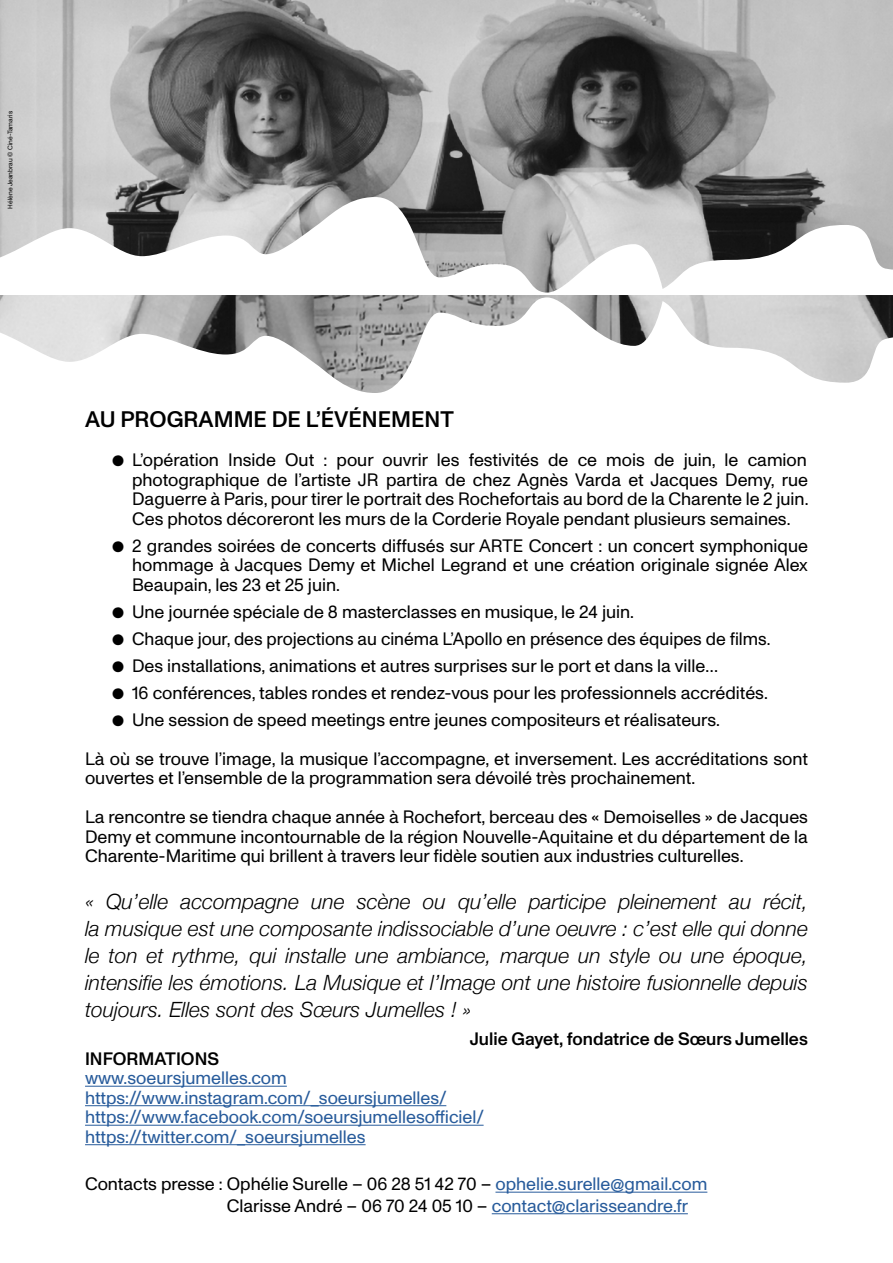
<style>
.page{position:relative;width:893px;height:1263px;background:#fff}
.page>*{position:absolute;margin:0;border:0;box-sizing:border-box;transform-origin:0 0}
.t1{font:500 22.5px "ABC Monument Grotesk";color:#000}
.t2{font:italic 300 21px/27px "Helvetica Neue";color:#000;text-align:justify}
.t3{font:18px/19.5px "Monument Grotesk";color:#000}
.t4{font:18px/19.5px "Monument Grotesk";color:#275b9b}
.t5{font:500 18px "ABC Monument Grotesk";color:#000}
.t6{font:6.75px "Monument Grotesk";color:#000}
.s1{font-size:15px}
.s2{color:#275b9b}
</style>
<div class="page">
<img style="left:0;top:0;width:893px;height:197px">
<svg style="left:0;top:197px;width:893px;height:96px"></svg>
<svg style="left:0;top:295px;width:893px;height:98px"></svg>
<hr style="left:85px;top:1086px;width:202px;height:1px;background:#275b9b">
<hr style="left:85px;top:1105px;width:361px;height:1px;background:#275b9b">
<hr style="left:85px;top:1125px;width:399px;height:1px;background:#275b9b">
<hr style="left:85px;top:1144px;width:281px;height:1px;background:#275b9b">
<hr style="left:495px;top:1192px;width:212px;height:1px;background:#275b9b">
<hr style="left:492px;top:1213px;width:196px;height:1px;background:#275b9b">
<p class="t6" style="left:5px;top:208px;width:99px;rotate:-90deg">Hélène Jeanbrau © Ciné-Tamaris</p>
<p class="t1" style="left:85px;top:406px;width:370px">AU PROGRAMME DE L’ÉVÉNEMENT</p>
<p class="t3" style="left:132px;top:449px;width:678px;text-align:justify;text-indent:-20px"><span class="s1">●</span> L’opération Inside Out : pour ouvrir les festivités de ce mois de juin, le camion photographique de l’artiste JR partira de chez Agnès Varda et Jacques Demy, rue Daguerre à Paris, pour tirer le portrait des Rochefortais au bord de la Charente le 2 juin.<br>Ces photos décoreront les murs de la Corderie Royale pendant plusieurs semaines.</p>
<p class="t3" style="left:132px;top:535px;width:677px;text-align:justify;text-indent:-20px"><span class="s1">●</span> 2 grandes soirées de concerts diffusés sur ARTE Concert : un concert symphonique hommage à Jacques Demy et Michel Legrand et une création originale signée Alex Beaupain, les 23 et 25 juin.</p>
<p class="t3" style="left:112px;top:601px;width:523px"><span class="s1">●</span> Une journée spéciale de 8 masterclasses en musique, le 24 juin.</p>
<p class="t3" style="left:112px;top:628px;width:660px"><span class="s1">●</span> Chaque jour, des projections au cinéma L’Apollo en présence des équipes de films.</p>
<p class="t3" style="left:112px;top:655px;width:607px"><span class="s1">●</span> Des installations, animations et autres surprises sur le port et dans la ville…</p>
<p class="t3" style="left:112px;top:682px;width:657px"><span class="s1">●</span> 16 conférences, tables rondes et rendez-vous pour les professionnels accrédités.</p>
<p class="t3" style="left:85px;top:699px;width:724px;line-height:39px;text-indent:27px"><span class="s1">●</span> Une session de speed meetings entre jeunes compositeurs et réalisateurs.<br>Là où se trouve l’image, la musique l’accompagne, et inversement. Les accréditations sont</p>
<p class="t3" style="left:85px;top:758px;width:724px;line-height:39px">ouvertes et l’ensemble de la programmation sera dévoilé très prochainement.<br>La rencontre se tiendra chaque année à Rochefort, berceau des « Demoiselles » de Jacques</p>
<p class="t3" style="left:85px;top:826px;width:724px">Demy et commune incontournable de la région Nouvelle-Aquitaine et du département de la<br>Charente-Maritime qui brillent à travers leur fidèle soutien aux industries culturelles.</p>
<p class="t2" style="left:85px;top:886px;width:724px">« Qu’elle accompagne une scène ou qu’elle participe pleinement au récit, la musique est une composante indissociable d’une oeuvre : c’est elle qui donne le ton et rythme, qui installe une ambiance, marque un style ou une époque, intensifie les émotions. La Musique et l’Image ont une histoire fusionnelle depuis toujours. Elles sont des Sœurs Jumelles ! »</p>
<p class="t5" style="left:470px;top:1029px;width:340px">Julie Gayet, fondatrice de Sœurs Jumelles</p>
<p class="t5" style="left:85px;top:1048px;width:136px">INFORMATIONS</p>
<p class="t4" style="left:85px;top:1067px;width:400px">www.soeursjumelles.com https://www.instagram.com/_soeursjumelles/ https://www.facebook.com/soeursjumellesofficiel/ https://twitter.com/_soeursjumelles</p>
<p class="t3" style="left:227px;top:1172px;width:482px;line-height:21.6px;text-indent:-142px">Contacts presse : Ophélie Surelle – 06 28 51 42 70 – <span class="s2">ophelie.surelle@gmail.com<br></span>Clarisse André – 06 70 24 05 10 – <span class="s2">contact@clarisseandre.fr</span></p>
</div>
